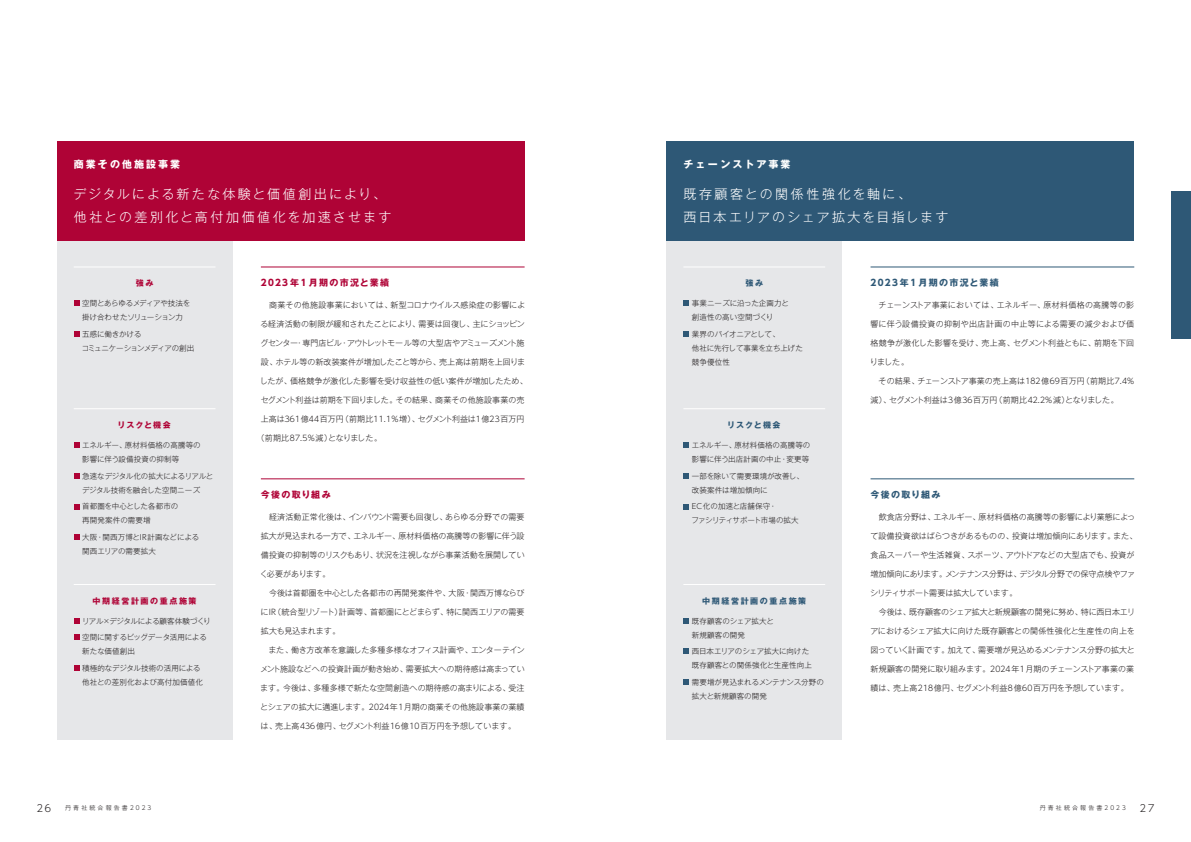
<style>
.page{position:relative;width:1191px;height:842px;background:#fff}
.page>*{position:absolute;margin:0;border:0;box-sizing:border-box;transform-origin:0 0}
.t1{font:300 13px/23px "Gothic MB101 Pr 6 N";letter-spacing:.165em;color:#fff}
.t2{font:700 10px "Gothic MB101 Pr 6 N";letter-spacing:.2em;color:#fff}
.t3{font:300 10px "MO Clear Tone SG";color:#231f20}
.t4{font:700 9px "Gothic MB101 Pr 6 N";letter-spacing:.15em;color:#af0336}
.t5{font:700 9px "Gothic MB101 Pr 6 N";letter-spacing:.15em;color:#2e5876}
.t6{font:300 8px "Gothic MB101 Pr 6 N";letter-spacing:-.005em;color:#231f20}
.t7{font:300 8px "Gothic MB101 Pr 6 N";letter-spacing:.015em;color:#231f20}
.t8{font:300 8px "Gothic MB101 Pr 6 N";letter-spacing:-.04em;color:#231f20}
.t9{font:300 8px "Gothic MB101 Pr 6 N";letter-spacing:-.06em;color:#231f20}
.t10{font:300 8px "Gothic MB101 Pr 6 N";letter-spacing:-.025em;color:#231f20}
.t11{font:300 8px "Gothic MB101 Pr 6 N";letter-spacing:-.05em;color:#231f20}
.t12{font:300 8px "Gothic MB101 Pr 6 N";letter-spacing:.02em;color:#231f20}
.t13{font:300 8px "Gothic MB101 Pr 6 N";letter-spacing:.035em;color:#231f20}
.t14{font:700 8px "Gothic MB101 Pr 6 N";letter-spacing:.2em;color:#af0336}
.t15{font:700 8px "Gothic MB101 Pr 6 N";letter-spacing:.2em;color:#2e5876}
.t16{font:300 7.5px/14px "Gothic MB101 Pr 6 N";color:#231f20}
.t17{font:300 7.5px/14px "Gothic MB101 Pr 6 N";letter-spacing:.02em;color:#231f20}
.t18{font:300 7.5px/14px "Gothic MB101 Pr 6 N";letter-spacing:-.02em;color:#231f20}
.t19{font:300 7.5px/14px "Gothic MB101 Pr 6 N";letter-spacing:-.035em;color:#231f20}
.t20{font:300 7.5px/14px "Gothic MB101 Pr 6 N";letter-spacing:-.025em;color:#231f20}
.t21{font:300 7.5px "Gothic MB101 Pr 6 N";letter-spacing:-.04em;color:#231f20}
.t22{font:300 6px "Gothic MB101 Pr 6 N";letter-spacing:.35em;color:#231f20}
.s1{font-family:"MO Clear Tone SG"}
</style>
<div class="page">
<div style="left:57px;top:237px;width:175px;height:503px;background:#e6e7e9"></div>
<div style="left:666px;top:237px;width:176px;height:503px;background:#e6e7e9"></div>
<div style="left:1171px;top:191px;width:20px;height:148px;background:#2e5876"></div>
<div style="left:57px;top:142px;width:467px;height:99px;background:#af0336"></div>
<div style="left:666px;top:142px;width:468px;height:99px;background:#2e5876"></div>
<hr style="left:261px;top:266px;width:263px;height:1px;background:#af0336">
<hr style="left:261px;top:478px;width:263px;height:1px;background:#af0336">
<hr style="left:870px;top:266px;width:264px;height:1px;background:#2e5876">
<hr style="left:870px;top:478px;width:264px;height:1px;background:#2e5876">
<hr style="left:74px;top:266px;width:141px;height:1px;background:#fff">
<svg style="left:74px;top:300px;width:5px;height:6px"></svg>
<svg style="left:74px;top:331px;width:5px;height:6px"></svg>
<hr style="left:683px;top:266px;width:142px;height:1px;background:#fff">
<svg style="left:683px;top:300px;width:6px;height:6px"></svg>
<svg style="left:683px;top:331px;width:6px;height:6px"></svg>
<hr style="left:74px;top:408px;width:141px;height:1px;background:#fff">
<svg style="left:74px;top:442px;width:5px;height:6px"></svg>
<svg style="left:74px;top:473px;width:5px;height:5px"></svg>
<svg style="left:74px;top:504px;width:5px;height:5px"></svg>
<svg style="left:74px;top:534px;width:5px;height:6px"></svg>
<hr style="left:683px;top:408px;width:142px;height:1px;background:#fff">
<svg style="left:683px;top:442px;width:6px;height:6px"></svg>
<svg style="left:683px;top:473px;width:6px;height:5px"></svg>
<svg style="left:683px;top:504px;width:6px;height:5px"></svg>
<hr style="left:74px;top:584px;width:141px;height:1px;background:#fff">
<svg style="left:74px;top:618px;width:5px;height:5px"></svg>
<svg style="left:74px;top:635px;width:5px;height:5px"></svg>
<svg style="left:74px;top:665px;width:5px;height:6px"></svg>
<hr style="left:683px;top:584px;width:142px;height:1px;background:#fff">
<svg style="left:683px;top:618px;width:6px;height:5px"></svg>
<svg style="left:683px;top:649px;width:6px;height:5px"></svg>
<svg style="left:683px;top:679px;width:6px;height:6px"></svg>
<p class="t2" style="left:74px;top:155px;width:108px">商業その他施設事業</p>
<p class="t2" style="left:683px;top:155px;width:108px">チェーンストア事業</p>
<h1 class="t1" style="left:73px;top:181px;width:320px">デジタルによる新たな体験と価値創出により、他社との差別化と高付加価値化を加速させます</h1>
<h1 class="t1" style="left:683px;top:181px;width:267px">既存顧客との関係性強化を軸に、<br>西日本エリアのシェア拡大を目指します</h1>
<p class="t14" style="left:136px;top:277px;width:19px">強み</p>
<p class="t19" style="left:82px;top:296px;width:109px">空間とあらゆるメディアや技法を掛け合わせたソリューション力</p>
<p class="t20" style="left:82px;top:326px;width:114px">五感に働きかける<br>コミュニケーションメディアの創出</p>
<p class="t14" style="left:118px;top:418px;width:55px">リスクと機会</p>
<p class="t16" style="left:82px;top:437px;width:120px">エネルギー、原材料価格の高騰等の影響に伴う設備投資の抑制等</p>
<p class="t18" style="left:82px;top:468px;width:133px">急速なデジタル化の拡大によるリアルとデジタル技術を融合した空間ニーズ</p>
<p class="t17" style="left:82px;top:499px;width:98px">首都圏を中心とした各都市の再開発案件の需要増</p>
<p class="t16" style="left:82px;top:530px;width:118px">大阪・関西万博と<span class="s1">IR</span>計画などによる関西エリアの需要拡大</p>
<p class="t14" style="left:93px;top:594px;width:105px">中期経営計画の重点施策</p>
<p class="t21" style="left:82px;top:614px;width:130px">リアル×デジタルによる顧客体験づくり</p>
<p class="t16" style="left:82px;top:630px;width:126px">空間に関するビッグデータ活用による新たな価値創出</p>
<p class="t16" style="left:82px;top:661px;width:122px">積極的なデジタル技術の活用による他社との差別化および高付加価値化</p>
<p class="t4" style="left:261px;top:275px;width:130px"><span class="s1">2023</span>年<span class="s1">1</span>月期の市況と業績</p>
<p class="t7" style="left:261px;top:298px;width:266px">　商業その他施設事業においては、新型コロナウイルス感染症の影響によ</p>
<p class="t6" style="left:260px;top:317px;width:266px">る経済活動の制限が緩和されたことにより、需要は回復し、主にショッピン</p>
<p class="t9" style="left:260px;top:336px;width:266px">グセンター・専門店ビル・アウトレットモール等の大型店やアミューズメント施</p>
<p class="t6" style="left:261px;top:355px;width:266px">設、ホテル等の新改装案件が増加したこと等から、売上高は前期を上回りま</p>
<p class="t6" style="left:260px;top:374px;width:269px">したが、価格競争が激化した影響を受け収益性の低い案件が増加したため、</p>
<p class="t6" style="left:261px;top:393px;width:265px">セグメント利益は前期を下回りました。その結果、商業その他施設事業の売</p>
<p class="t6" style="left:261px;top:412px;width:265px">上高は<span class="s1">361</span>億<span class="s1">44</span>百万円（前期比<span class="s1">11.1%</span>増）、セグメント利益は<span class="s1">1</span>億<span class="s1">23</span>百万円</p>
<p class="t8" style="left:256px;top:431px;width:127px">（前期比<span class="s1">87.5%</span>減）となりました。</p>
<p class="t4" style="left:261px;top:487px;width:71px">今後の取り組み</p>
<p class="t6" style="left:261px;top:510px;width:265px">　経済活動正常化後は、インバウンド需要も回復し、あらゆる分野での需要</p>
<p class="t6" style="left:261px;top:529px;width:265px">拡大が見込まれる一方で、エネルギー、原材料価格の高騰等の影響に伴う設</p>
<p class="t6" style="left:261px;top:548px;width:265px">備投資の抑制等のリスクもあり、状況を注視しながら事業活動を展開してい</p>
<p class="t6" style="left:260px;top:567px;width:72px">く必要があります。</p>
<p class="t6" style="left:261px;top:586px;width:265px">　今後は首都圏を中心とした各都市の再開発案件や、大阪・関西万博ならび</p>
<p class="t10" style="left:260px;top:605px;width:265px">に<span class="s1">IR</span>（統合型リゾート）計画等、首都圏にとどまらず、特に関西エリアの需要</p>
<p class="t6" style="left:261px;top:624px;width:81px">拡大も見込まれます。</p>
<p class="t6" style="left:261px;top:643px;width:265px">　また、働き方改革を意識した多種多様なオフィス計画や、エンターテイン</p>
<p class="t6" style="left:260px;top:662px;width:266px">メント施設などへの投資計画が動き始め、需要拡大への期待感は高まってい</p>
<p class="t6" style="left:260px;top:681px;width:266px">ます。今後は、多種多様で新たな空間創造への期待感の高まりによる、受注</p>
<p class="t6" style="left:260px;top:700px;width:266px">とシェアの拡大に邁進します。<span class="s1">2024</span>年<span class="s1">1</span>月期の商業その他施設事業の業績</p>
<p class="t6" style="left:261px;top:719px;width:257px">は、売上高<span class="s1">436</span>億円、セグメント利益<span class="s1">16</span>億<span class="s1">10</span>百万円を予想しています。</p>
<p class="t15" style="left:745px;top:277px;width:19px">強み</p>
<p class="t16" style="left:692px;top:296px;width:98px">事業ニーズに沿った企画力と創造性の高い空間づくり</p>
<p class="t16" style="left:692px;top:326px;width:113px">業界のパイオニアとして、<br>他社に先行して事業を立ち上げた競争優位性</p>
<p class="t15" style="left:727px;top:418px;width:55px">リスクと機会</p>
<p class="t16" style="left:692px;top:437px;width:120px">エネルギー、原材料価格の高騰等の影響に伴う出店計画の中止・変更等</p>
<p class="t17" style="left:692px;top:468px;width:114px">一部を除いて需要環境が改善し、改装案件は増加傾向に</p>
<p class="t16" style="left:691px;top:499px;width:109px"><span class="s1">EC</span>化の加速と店舗保守・<br>ファシリティサポート市場の拡大</p>
<p class="t15" style="left:702px;top:594px;width:105px">中期経営計画の重点施策</p>
<p class="t16" style="left:692px;top:613px;width:83px">既存顧客のシェア拡大と新規顧客の開発</p>
<p class="t16" style="left:692px;top:644px;width:122px">西日本エリアのシェア拡大に向けた既存顧客との関係強化と生産性向上</p>
<p class="t16" style="left:692px;top:675px;width:133px">需要増が見込まれるメンテナンス分野の拡大と新規顧客の開発</p>
<p class="t5" style="left:870px;top:275px;width:130px"><span class="s1">2023</span>年<span class="s1">1</span>月期の市況と業績</p>
<p class="t12" style="left:870px;top:298px;width:265px">　チェーンストア事業においては、エネルギー、原材料価格の高騰等の影</p>
<p class="t13" style="left:870px;top:317px;width:265px">響に伴う設備投資の抑制や出店計画の中止等による需要の減少および価</p>
<p class="t6" style="left:870px;top:336px;width:265px">格競争が激化した影響を受け、売上高、セグメント利益ともに、前期を下回</p>
<p class="t6" style="left:869px;top:355px;width:41px">りました。</p>
<p class="t6" style="left:870px;top:374px;width:265px">　その結果、チェーンストア事業の売上高は<span class="s1">182</span>億<span class="s1">69</span>百万円（前期比<span class="s1">7.4%</span></p>
<p class="t11" style="left:870px;top:393px;width:250px">減）、セグメント利益は<span class="s1">3</span>億<span class="s1">36</span>百万円（前期比<span class="s1">42.2%</span>減）となりました。</p>
<p class="t5" style="left:870px;top:487px;width:71px">今後の取り組み</p>
<p class="t6" style="left:870px;top:510px;width:266px">　飲食店分野は、エネルギー、原材料価格の高騰等の影響により業態によっ</p>
<p class="t6" style="left:870px;top:529px;width:268px">て設備投資欲はばらつきがあるものの、投資は増加傾向にあります。また、</p>
<p class="t7" style="left:870px;top:548px;width:265px">食品スーパーや生活雑貨、スポーツ、アウトドアなどの大型店でも、投資が</p>
<p class="t8" style="left:870px;top:567px;width:266px">増加傾向にあります。メンテナンス分野は、デジタル分野での保守点検やファ</p>
<p class="t6" style="left:870px;top:586px;width:149px">シリティサポート需要は拡大しています。</p>
<p class="t6" style="left:870px;top:605px;width:266px">　今後は、既存顧客のシェア拡大と新規顧客の開発に努め、特に西日本エリ</p>
<p class="t6" style="left:870px;top:624px;width:266px">アにおけるシェア拡大に向けた既存顧客との関係性強化と生産性の向上を</p>
<p class="t6" style="left:870px;top:643px;width:266px">図っていく計画です。加えて、需要増が見込めるメンテナンス分野の拡大と</p>
<p class="t6" style="left:870px;top:662px;width:265px">新規顧客の開発に取り組みます。<span class="s1">2024</span>年<span class="s1">1</span>月期のチェーンストア事業の業</p>
<p class="t6" style="left:870px;top:681px;width:260px">績は、売上高<span class="s1">218</span>億円、セグメント利益<span class="s1">8</span>億<span class="s1">60</span>百万円を予想しています。</p>
<p class="t3" style="left:37px;top:801px;width:16px">26</p>
<p class="t22" style="left:65px;top:803px;width:87px">丹青社統合報告書<span class="s1">2023</span></p>
<p class="t22" style="left:1039px;top:803px;width:87px">丹青社統合報告書<span class="s1">2023</span></p>
<p class="t3" style="left:1139px;top:801px;width:16px">27</p>
</div>
